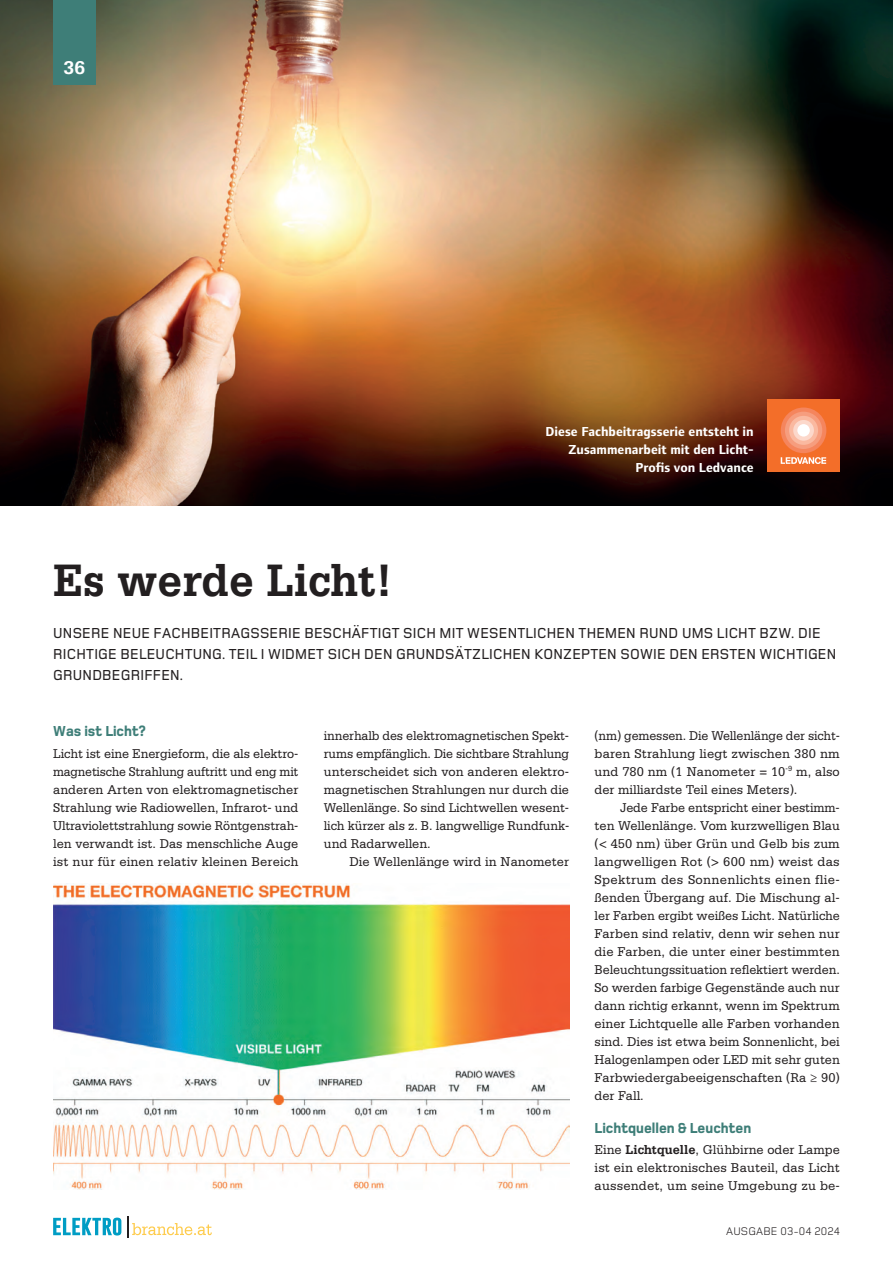
<style>
.page{position:relative;width:893px;height:1263px;background:#fff}
.page>*{position:absolute;margin:0;border:0;box-sizing:border-box;transform-origin:0 0}
.t1{font:700 48px "Serifa Std";color:#231f20;scale:.93 1}
.t2{font:700 19.5px "Serifa Std";color:#fff}
.t3{font:500 15px/21px "Foundry Monoline";letter-spacing:.015em;color:#231f20}
.t4{font:800 15px "Foundry Monoline";color:#3e7e78;scale:.95 1}
.t5{font:13.5px/18px "Serifa Std";letter-spacing:.005em;color:#231f20;text-align:justify;scale:.93 1}
.t6{font:13.5px/18px "Serifa Std";letter-spacing:.005em;color:#231f20;text-align:justify;scale:.94 1}
.t7{font:13.5px/18px "Serifa Std";letter-spacing:.005em;color:#231f20;text-align:justify;scale:.92 1}
.t8{font:13.5px/18px "Serifa Std";letter-spacing:.005em;color:#231f20;text-align:justify;scale:.95 1}
.t9{font:700 13.5px/18px "Foundry Form Sans OSF";color:#fff;text-align:right}
.t10{font:13.5px "Serifa Std";letter-spacing:.005em;color:#231f20;scale:.96 1}
.t11{font:11.4px "Foundry Monoline";letter-spacing:.015em;color:#231f20}
.s1{font-weight:700}
</style>
<div class="page">
<svg style="left:127px;top:1216px;width:85px;height:22px"></svg>
<svg style="left:53px;top:1217px;width:68px;height:18px"></svg>
<img style="left:0;top:0;width:893px;height:506px">
<img style="left:53px;top:883px;width:516px;height:307px">
<div style="left:767px;top:399px;width:73px;height:73px;background:#f36e29"></div>
<svg style="left:781px;top:457px;width:45px;height:7px"></svg>
<div style="left:781px;top:407px;width:45px;height:46px;background:#f5855d;border-radius:50%"></div>
<div style="left:785px;top:412px;width:37px;height:37px;background:#f69d7e;border-radius:50%"></div>
<div style="left:789px;top:416px;width:29px;height:29px;background:#fab9a0;border-radius:50%"></div>
<div style="left:793px;top:420px;width:21px;height:21px;background:#fcd8cb;border-radius:50%"></div>
<div style="left:797px;top:424px;width:13px;height:13px;background:#fff;border-radius:50%"></div>
<div style="left:53px;top:0;width:43px;height:85px;background:#3e7e78"></div>
<h2 class="t2" style="left:64px;top:57px;width:23px">36</h2>
<p class="t9" style="left:546px;top:422px;width:210px">Diese Fachbeitragsserie entsteht in<br>Zusammenarbeit mit den Licht-<br>Profis von Ledvance</p>
<h1 class="t1" style="left:53px;top:552px;width:367px">Es werde Licht!</h1>
<p class="t3" style="left:53px;top:622px;width:785px">UNSERE NEUE FACHBEITRAGSSERIE BESCHÄFTIGT SICH MIT WESENTLICHEN THEMEN RUND UMS LICHT BZW. DIE<br>RICHTIGE BELEUCHTUNG. TEIL I WIDMET SICH DEN GRUNDSÄTZLICHEN KONZEPTEN SOWIE DEN ERSTEN WICHTIGEN<br>GRUNDBEGRIFFEN.</p>
<p class="t4" style="left:53px;top:723px;width:99px">Was ist Licht?</p>
<p class="t6" style="left:53px;top:744px;width:262px">Licht ist eine Energieform, die als elektro&shy;magnetische Strahlung auftritt und eng mit anderen Arten von elektromagnetischer Strahlung wie Radiowellen, Infrarot- und Ultraviolettstrahlung sowie Röntgenstrah&shy;len verwandt ist. Das menschliche Auge ist nur für einen relativ kleinen Bereich</p>
<p class="t5" style="left:324px;top:726px;width:265px">innerhalb des elektromagnetischen Spekt&shy;rums empfänglich. Die sichtbare Strahlung unterscheidet sich von anderen elektro&shy;magnetischen Strahlungen nur durch die Wellenlänge. So sind Lichtwellen wesent&shy;lich kürzer als z. B. langwellige Rundfunk&shy;und Radarwellen.</p>
<p class="t10" style="left:349px;top:854px;width:230px">Die Wellenlänge wird in Nanometer</p>
<p class="t7" style="left:595px;top:726px;width:268px">(nm) gemessen. Die Wellenlänge der sicht&shy;baren Strahlung liegt zwischen 380 nm und 780 nm (1 Nanometer = 10<sup>-9</sup> m, also der milliardste Teil eines Meters).</p>
<p class="t5" style="left:595px;top:798px;width:265px;text-indent:26px">Jede Farbe entspricht einer bestimm&shy;ten Wellenlänge. Vom kurzwelligen Blau (&lt; 450 nm) über Grün und Gelb bis zum langwelligen Rot (&gt; 600 nm) weist das Spektrum des Sonnenlichts einen flie&shy;ßenden Übergang auf. Die Mischung al&shy;ler Farben ergibt weißes Licht. Natürliche Farben sind relativ, denn wir sehen nur die Farben, die unter einer bestimmten Beleuchtungssituation reflektiert werden.<br>So werden farbige Gegenstände auch nur dann richtig erkannt, wenn im Spektrum einer Lichtquelle alle Farben vorhanden sind. Dies ist etwa beim Sonnenlicht, bei Halogenlampen oder LED mit sehr guten Farbwiedergabeeigenschaften (Ra ≥ 90) der Fall.</p>
<p class="t4" style="left:595px;top:1120px;width:166px">Lichtquellen &amp; Leuchten</p>
<p class="t8" style="left:595px;top:1140px;width:260px">Eine <span class="s1">Lichtquelle</span>, Glühbirne oder Lampe ist ein elektronisches Bauteil, das Licht aussendet, um seine Umgebung zu be-</p>
<p class="t11" style="left:726px;top:1225px;width:115px">AUSGABE 03-04 2024</p>
</div>
